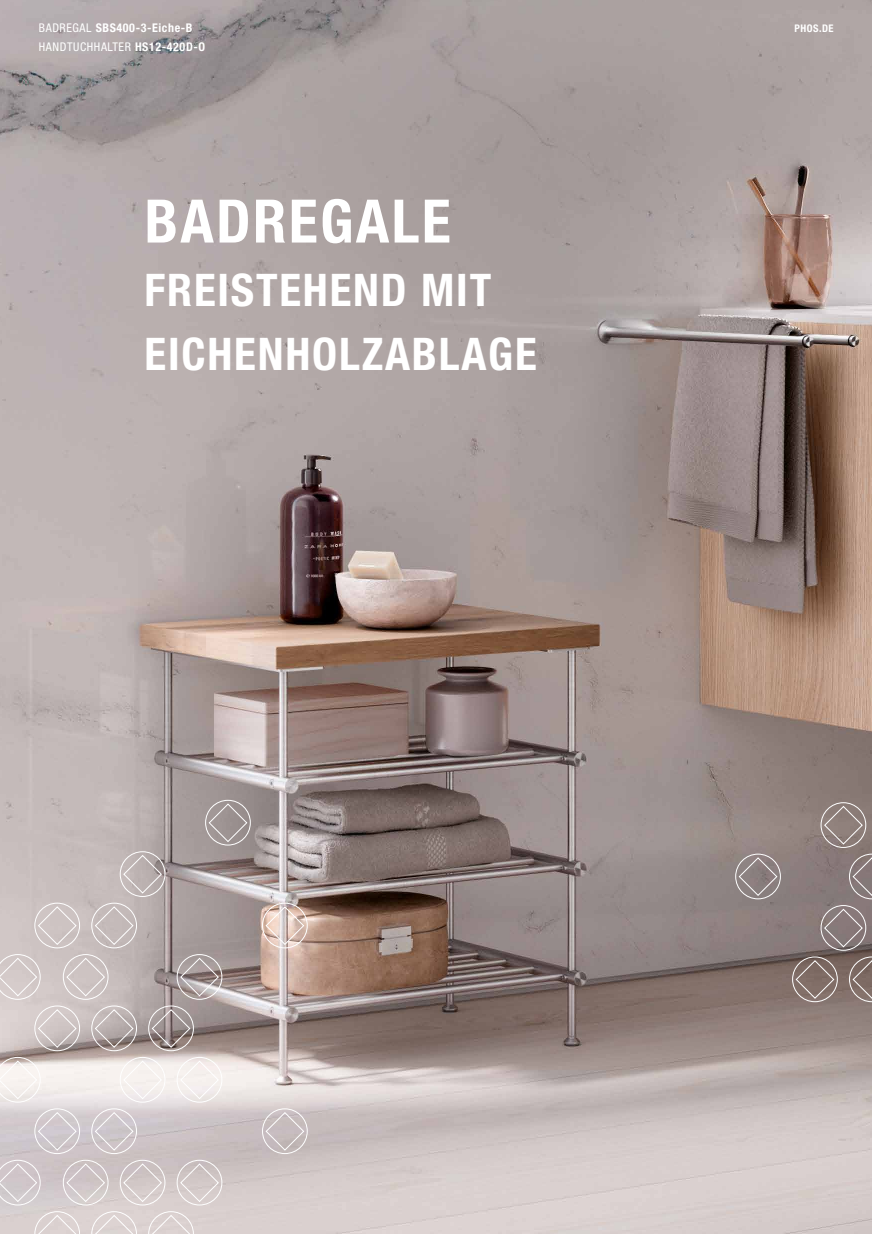
<style>
.page{position:relative;width:872px;height:1234px;background:#fff}
.page>*{position:absolute;margin:0;border:0;box-sizing:border-box;transform-origin:0 0}
.t1{font:700 condensed 60px "Helvetica Neue LT Std";letter-spacing:.04em;color:#fff}
.t2{font:700 condensed 45px/63.8px "Helvetica Neue LT Std";letter-spacing:.04em;color:#fff}
.t3{font:700 condensed 12px/19.2px "Helvetica Neue LT Std";letter-spacing:.05em;color:#fff}
.t4{font:700 condensed 10.5px "Helvetica Neue LT Std";letter-spacing:.05em;color:#fff}
.s1{font-weight:400}
</style>
<div class="page">
<img style="left:0;top:0;width:872px;height:1233px">
<svg style="left:262px;top:902px;width:46px;height:46px;background:#d7c1b8"></svg>
<svg style="left:262px;top:1107px;width:46px;height:46px;background:#ccc3c4"></svg>
<svg style="left:0;top:799px;width:251px;height:354px;background:#c3bab9"></svg>
<svg style="left:0;top:1159px;width:223px;height:74px;background:#d7cece"></svg>
<svg style="left:735px;top:853px;width:46px;height:46px;background:#988e8d"></svg>
<svg style="left:792px;top:956px;width:46px;height:46px;background:#8c7b75"></svg>
<svg style="left:820px;top:801px;width:52px;height:149px;background:#908381"></svg>
<svg style="left:848px;top:956px;width:24px;height:46px"></svg>
<p class="t3" style="left:39px;top:18px;width:168px"><span class="s1">BADREGAL</span> SBS400-3-Eiche-B<br><span class="s1">HANDTUCHHALTER</span> HS12-420D-O</p>
<p class="t4" style="left:794px;top:22px;width:41px">PHOS.DE</p>
<h1 class="t1" style="left:145px;top:185px;width:307px">BADREGALE</h1>
<h2 class="t2" style="left:145px;top:258px;width:393px">FREISTEHEND MIT<br>EICHENHOLZABLAGE</h2>
</div>
